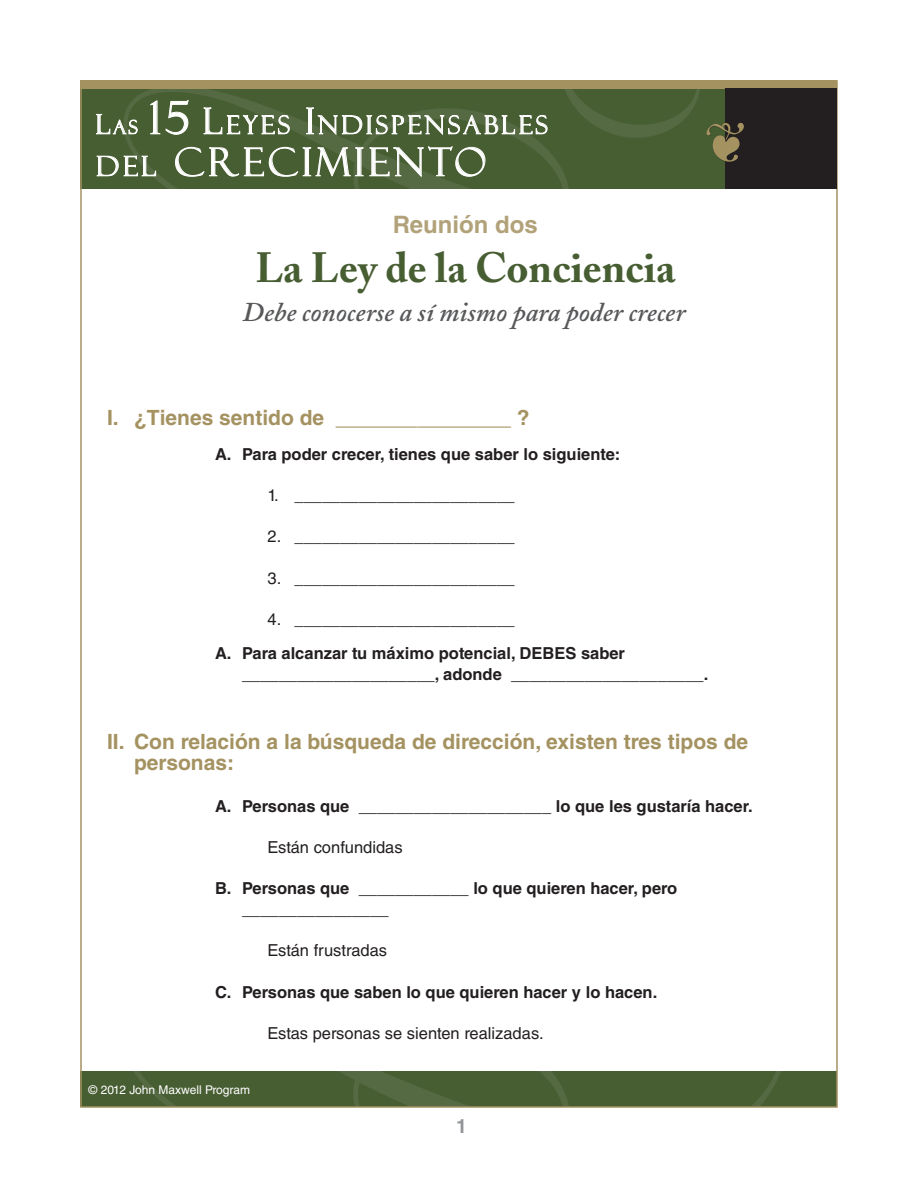
<style>
.page{position:relative;width:918px;height:1188px;background:#fff}
.page>*{position:absolute;margin:0;border:0;box-sizing:border-box;transform-origin:0 0}
.t1{font:700 42px "Adobe Caslon";color:#475d32}
.t2{font:39px "Felix Titling MT Std";letter-spacing:.1em;color:#fff}
.Quote_Centered{font:italic 600 27px "Adobe Caslon";color:#57585a}
.t3{font:25.2px "Felix Titling MT Std";letter-spacing:.13em;color:#fff}
.Chapter{font:700 24px "Helvetica LT Std";color:#b2a27a}
.Single_Indent{font:700 21px/21px "Helvetica LT Std";color:#a49261}
.t4{font:700 19.5px "Helvetica LT Std";color:#939598}
.t5{font:18.9px "Felix Titling MT Std";color:#fff}
.Doubel_Indent{font:700 16.5px/21px "Helvetica LT Std";color:#231f20}
.Triple_Indent{font:16.5px "Helvetica LT Std";color:#231f20}
.t6{font:12px "Helvetica LT Std";color:#fff}
.s1{font-size:45px}
.s2{font-size:36px}
.s3{font-size:27.3px}
.s4{font-size:27px}
.s5{font-weight:400}
</style>
<div class="page">
<div style="left:80px;top:1071px;width:757px;height:36px;background:#475d32"></div>
<img style="left:134px;top:1071px;width:647px;height:34px">
<div style="left:80px;top:80px;width:757px;height:109px;background:#475d32"></div>
<img style="left:125px;top:89px;width:575px;height:100px">
<div style="left:80px;top:80px;width:757px;height:9px;background:#a49261"></div>
<div style="left:725px;top:89px;width:112px;height:100px;background:#231f20"></div>
<div style="left:707px;top:123px;width:38px;height:40px;background:#231f20;opacity:.75"></div>
<svg style="left:96px;top:114px;width:42px;height:23px"></svg>
<svg style="left:150px;top:100px;width:39px;height:35px"></svg>
<svg style="left:203px;top:107px;width:87px;height:28px"></svg>
<svg style="left:306px;top:107px;width:242px;height:29px"></svg>
<svg style="left:96px;top:155px;width:60px;height:22px"></svg>
<svg style="left:175px;top:146px;width:311px;height:32px"></svg>
<svg style="left:707px;top:123px;width:37px;height:39px"></svg>
<h3 class="t3" style="left:149px;top:110px;width:400px"><span class="s1">15</span> <span class="s2">L</span>EYES <span class="s2">I</span>NDISPENSABLES</h3>
<h2 class="t2" style="left:96px;top:140px;width:392px"><span class="s3">DEL</span> CRECIMIENTO</h2>
<p class="Chapter" style="left:393px;top:210px;width:146px">Reunión dos</p>
<p class="t1" style="left:255px;top:242px;width:421px">La Ley de la Conciencia</p>
<p class="Quote_Centered" style="left:243px;top:297px;width:445px">Debe conocerse a sí mismo para poder crecer</p>
<p class="t5" style="left:96px;top:116px;width:43px"><span class="s4">L</span>AS</p>
<p class="Single_Indent" style="left:107px;top:407px;width:424px">I. ¿Tienes sentido de _______________ ?</p>
<p class="Doubel_Indent" style="left:215px;top:443px;width:407px">A. Para poder crecer, tienes que saber lo siguiente:</p>
<p class="Triple_Indent" style="left:268px;top:486px;width:249px">1. ________________________</p>
<p class="Triple_Indent" style="left:268px;top:527px;width:249px">2. ________________________</p>
<p class="Triple_Indent" style="left:268px;top:568px;width:249px">3. ________________________</p>
<p class="Triple_Indent" style="left:268px;top:610px;width:249px">4. ________________________</p>
<p class="Doubel_Indent" style="left:242px;top:643px;width:468px;text-indent:-27px">A. Para alcanzar tu máximo potencial, DEBES saber <span class="s5">_____________________</span>, adonde <span class="s5">_____________________</span>.</p>
<p class="Single_Indent" style="left:134px;top:731px;width:616px;text-indent:-27px">II. Con relación a la búsqueda de dirección, existen tres tipos de personas:</p>
<p class="Doubel_Indent" style="left:215px;top:795px;width:539px">A. Personas que <span class="s5">_____________________</span> lo que les gustaría hacer.</p>
<p class="Triple_Indent" style="left:268px;top:838px;width:137px">Están confundidas</p>
<p class="Doubel_Indent" style="left:242px;top:878px;width:437px;text-indent:-27px">B. Personas que <span class="s5">____________</span> lo que quieren hacer, pero <span class="s5">________________</span></p>
<p class="Triple_Indent" style="left:268px;top:941px;width:121px">Están frustradas</p>
<p class="Doubel_Indent" style="left:215px;top:981px;width:444px">C. Personas que saben lo que quieren hacer y lo hacen.</p>
<p class="Triple_Indent" style="left:268px;top:1024px;width:278px">Estas personas se sienten realizadas.</p>
<p class="t6" style="left:89px;top:1083px;width:163px">© 2012 John Maxwell Program</p>
<p class="t4" style="left:456px;top:1114px;width:12px">1</p>
</div>
